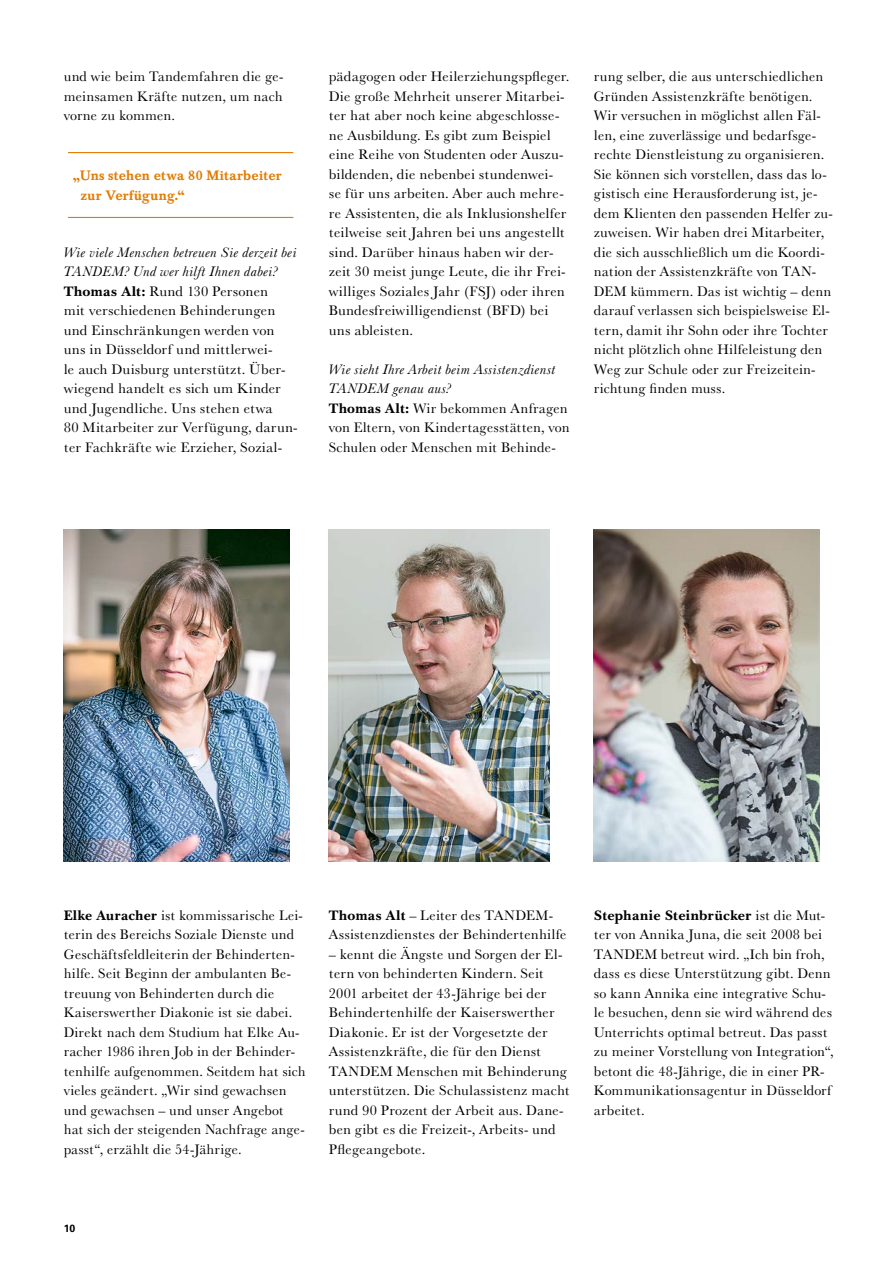
<style>
.page{position:relative;width:893px;height:1263px;background:#fff}
.page>*{position:absolute;margin:0;border:0;box-sizing:border-box;transform-origin:0 0}
.t1{font:14.25px/19.5px "Baskerville No 2 BT";letter-spacing:-.005em;color:#000}
.t2{font:500 13.5px/19.5px "Baskerville BQ";letter-spacing:.015em;color:#e27b00}
.t3{font:700 10.5px "Univers";color:#000}
.s1{font-style:italic}
.s2{font-weight:700}
</style>
<div class="page">
<hr style="left:68px;top:152px;width:225px;height:1px;background:#e27b00">
<hr style="left:68px;top:217px;width:225px;height:1px;background:#e27b00">
<img style="left:329px;top:530px;width:221px;height:331px">
<img style="left:594px;top:530px;width:225px;height:331px">
<img style="left:64px;top:530px;width:225px;height:331px">
<p class="t1" style="left:64px;top:66px;width:221px;text-align:justify">und wie beim Tandemfahren die ge&shy;meinsamen Kräfte nutzen, um nach vorne zu kommen.</p>
<p class="t2" style="left:81px;top:166px;width:202px;text-indent:-8px">„Uns stehen etwa 80 Mitarbeiter zur Verfügung.“</p>
<p class="t1" style="left:64px;top:242px;width:235px"><span class="s1">Wie viele Menschen betreuen Sie derzeit bei TANDEM? Und wer hilft Ihnen dabei?<br></span><span class="s2">Thomas Alt:</span> Rund 130 Personen<br>mit verschiedenen Behinderungen und Einschränkungen werden von uns in Düsseldorf und mittlerwei-<br>le auch Duisburg unterstützt. Über&shy;wiegend handelt es sich um Kinder und Jugendliche. Uns stehen etwa<br>80 -Mitarbeiter zur Verfügung, darun&shy;ter Fachkräfte wie Erzieher, Sozial-</p>
<p class="t1" style="left:329px;top:66px;width:242px">pädagogen oder Heilerziehungspfleger.<br>Die große Mehrheit unserer Mitarbei&shy;ter hat aber noch keine abgeschlosse&shy;ne Ausbildung. Es gibt zum Beispiel eine Reihe von Studenten oder Auszu&shy;bildenden, die nebenbei stundenwei-<br>se für uns arbeiten. Aber auch mehre&shy;re Assistenten, die als Inklusionshelfer teilweise seit Jahren bei uns angestellt sind. Darüber hinaus haben wir der&shy;zeit 30 meist junge Leute, die ihr Frei&shy;williges Soziales Jahr (FSJ) oder ihren Bundesfreiwilligendienst (BFD) bei uns ableisten.</p>
<p class="t1" style="left:329px;top:359px;width:242px"><span class="s1">Wie sieht Ihre Arbeit beim Assistenzdienst TANDEM genau aus?<br></span><span class="s2">Thomas Alt:</span> Wir bekommen Anfragen von Eltern, von Kindertagesstätten, von Schulen oder Menschen mit Behinde-</p>
<p class="t1" style="left:594px;top:66px;width:240px">rung selber, die aus unterschiedlichen Gründen Assistenzkräfte benötigen.<br>Wir versuchen in möglichst allen Fäl&shy;len, eine zuverlässige und bedarfsge&shy;rechte Dienstleistung zu organisieren.<br>Sie können sich vorstellen, dass das lo&shy;gistisch eine Herausforderung ist, je&shy;dem Klienten den passenden Helfer zu&shy;zuweisen. Wir haben drei Mitarbeiter, die sich ausschließlich um die Koordi&shy;nation der Assistenzkräfte von TAN-DEM kümmern. Das ist wichtig – denn darauf verlassen sich beispielsweise El&shy;tern, damit ihr Sohn oder ihre Tochter nicht plötzlich ohne Hilfeleistung den Weg zur Schule oder zur Freizeitein&shy;richtung finden muss.</p>
<p class="t1" style="left:64px;top:905px;width:243px"><span class="s2">Elke Auracher</span> ist kommissarische Lei&shy;terin des Bereichs Soziale Dienste und Geschäftsfeldleiterin der Behinderten&shy;hilfe. Seit Beginn der ambulanten Be&shy;treuung von Behinderten durch die Kaiserswerther Diakonie ist sie dabei.<br>Direkt nach dem Studium hat Elke Au&shy;racher 1986 ihren Job in der Behinder&shy;tenhilfe aufgenommen. Seitdem hat sich vieles geändert. „Wir sind gewachsen und gewachsen – und unser Angebot hat sich der steigenden Nachfrage ange&shy;passt“, erzählt die 54-Jährige.</p>
<p class="t1" style="left:329px;top:905px;width:240px"><span class="s2">Thomas Alt</span> – Leiter des TANDEM--<br>Assistenzdienstes der Behindertenhilfe</p>
<p class="t1" style="left:329px;top:944px;width:243px">– kennt die Ängste und Sorgen der El&shy;tern von behinderten Kindern. Seit 2001 arbeitet der 43-Jährige bei der Behindertenhilfe der Kaiserswerther Diakonie. Er ist der Vorgesetzte der Assistenzkräfte, die für den Dienst TANDEM Menschen mit Behinderung unterstützen. Die Schulassistenz macht rund 90 Prozent der Arbeit aus. Dane&shy;ben gibt es die Freizeit-, Arbeits- und Pflegeangebote.</p>
<p class="t1" style="left:594px;top:905px;width:241px"><span class="s2">Stephanie Steinbrücker</span> ist die Mut&shy;ter von Annika Juna, die seit 2008 bei TANDEM betreut wird. „Ich bin froh, dass es diese Unterstützung gibt. Denn so kann Annika eine integrative Schu&shy;le besuchen, denn sie wird während des Unterrichts optimal betreut. Das passt zu meiner Vorstellung von Integration“, betont die 48-Jährige, die in einer PR-Kommunikationsagentur in Düsseldorf arbeitet.</p>
<p class="t3" style="left:64px;top:1222px;width:13px">10</p>
</div>
